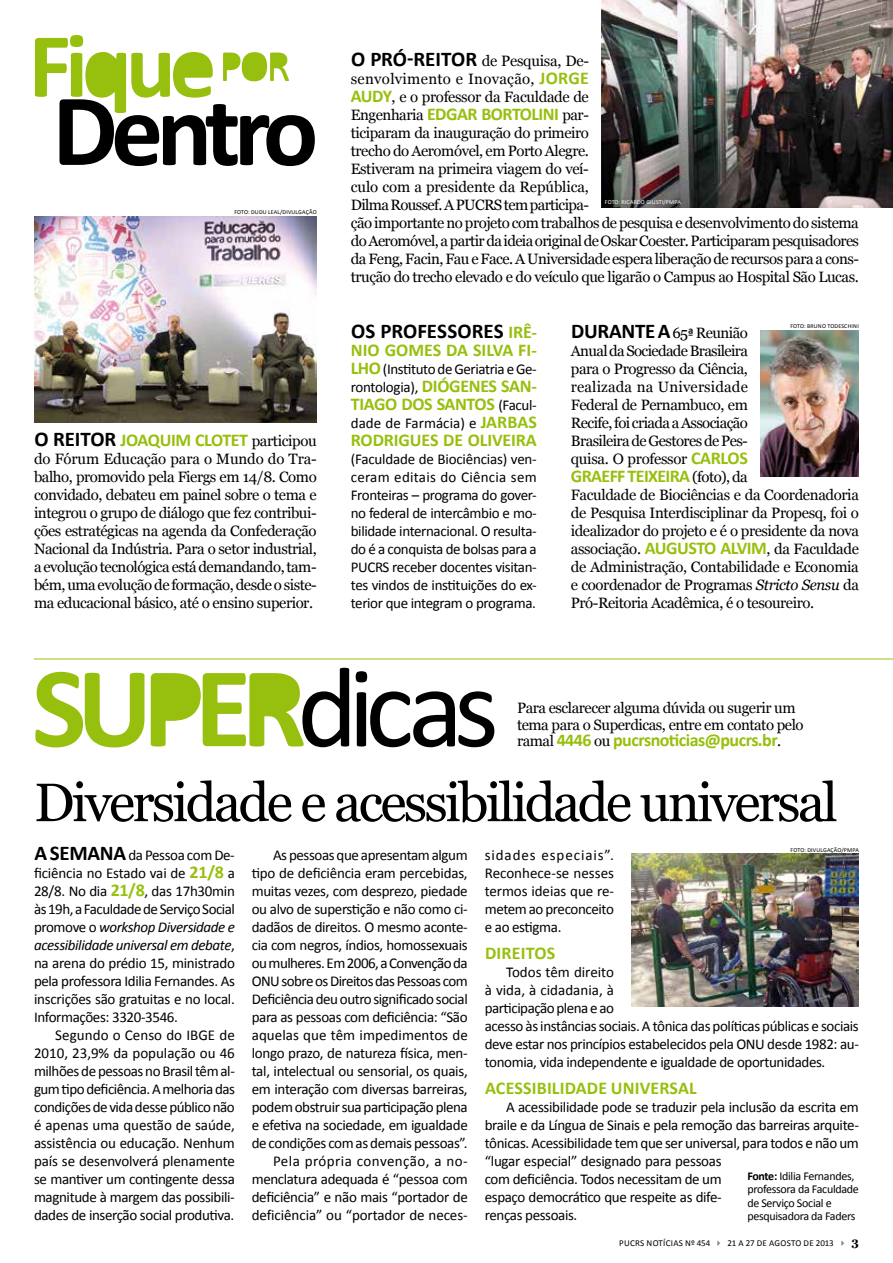
<style>
.page{position:relative;width:893px;height:1263px;background:#fff}
.page>*{position:absolute;margin:0;border:0;box-sizing:border-box;transform-origin:0 0}
.t1{font:54px "Georgia";letter-spacing:-.05em;color:#000}
.t2{font:700 21px "Calibri";letter-spacing:.005em;color:#000}
.t3{font:700 18px "Calibri";letter-spacing:-.02em;color:#97bf0d}
.t4{font:700 18px "Calibri";letter-spacing:.01em;color:#97bf0d}
.t5{font:700 18px "Calibri";color:#97bf0d}
.t6{font:15px/18px "Calibri";letter-spacing:-.025em;color:#000;text-align:justify}
.t7{font:15px/18px "Georgia";letter-spacing:-.03em;color:#000;text-align:justify}
.t8{font:15px "Calibri";letter-spacing:.005em;color:#000}
.t9{font:12px/13.5px "Calibri";letter-spacing:-.025em;color:#000}
.t10{font:9px "Calibri";letter-spacing:.025em;color:#000}
.t11{font:6px "Calibri";letter-spacing:.03em;color:#000}
.t12{font:6px "Calibri";letter-spacing:.03em;color:#fff}
.s1{font-size:21px;color:#000}
.s2{font-family:"Georgia";font-weight:400;font-size:15px;color:#000}
.s3{font-family:"Calibri";font-weight:700;font-size:21px}
.s4{font-family:"Calibri";font-weight:700;font-size:18px;color:#97bf0d}
.s5{font-size:18px;color:#97bf0d}
.s6{font-weight:700;font-size:18px;color:#97bf0d}
.s7{font-weight:400;font-size:15px;color:#000}
.s8{font-family:"Calibri"}
.s9{font-style:italic}
.s10{font-weight:700;font-size:21px}
.s11{color:#878781}
.s12{font-family:"Georgia";font-weight:700;font-size:12px}
.s13{font-weight:700}
</style>
<div class="page">
<hr style="left:34px;top:659px;width:859px;height:1px;background:#97bf0d">
<svg style="left:35px;top:35px;width:280px;height:131px"></svg>
<svg style="left:151px;top:668px;width:343px;height:79px"></svg>
<svg style="left:35px;top:672px;width:109px;height:75px"></svg>
<img style="left:34px;top:216px;width:283px;height:207px">
<img style="left:602px;top:0;width:291px;height:207px">
<img style="left:761px;top:330px;width:98px;height:147px">
<img style="left:631px;top:854px;width:228px;height:153px">
<p class="t11" style="left:234px;top:208px;width:84px">FOTO: DUDU LEAL/DIVULGAÇÃO</p>
<p class="t3" style="left:34px;top:428px;width:284px"><span class="s1">O REITOR</span> JOAQUIM CLOTET <span class="s2">participou</span></p>
<p class="t7" style="left:34px;top:450px;width:284px">do Fórum Educação para o Mundo do Tra&shy;balho, promovido pela Fiergs em 14/8. Como convidado, debateu em painel sobre o tema e integrou o grupo de diálogo que fez contribui&shy;ções estratégicas na agenda da Confederação Nacional da Indústria. Para o setor industrial, a evolução tecnológica está demandando, tam&shy;bém, uma evolução de formação, desde o siste&shy;ma educacional básico, até o ensino superior.</p>
<p class="t7" style="left:351px;top:52px;width:510px;text-align:left"><span class="s3">O PRÓ-REITOR</span> de Pesquisa, De-<br>senvolvimento e Inovação, <span class="s4">JORGE<br>AUDY</span>, e o professor da Faculdade de<br>Engenharia <span class="s4">EDGAR BORTOLINI</span> par-<br>ticiparam da inauguração do primeiro<br>trecho do Aeromóvel, em Porto Alegre.<br>Estiveram na primeira viagem do veí-<br>culo com a presidente da República,<br>Dilma Roussef. A PUCRS tem participa-<br>ção importante no projeto com trabalhos de pesquisa e desenvolvimento do sistema do Aeromóvel, a partir da ideia original de Oskar Coester. Participaram pesquisadores da Feng, Facin, Fau e Face. A Universidade espera liberação de recursos para a cons&shy;trução do trecho elevado e do veículo que ligarão o Campus ao Hospital São Lucas.</p>
<p class="t12" style="left:605px;top:198px;width:78px">FOTO: RICARDO GIUSTI/PMPA</p>
<h2 class="t2" style="left:351px;top:318px;width:187px">OS PROFESSORES <span class="s5">IRÊ-</span></h2>
<p class="t5" style="left:351px;top:338px;width:188px">NIO GOMES DA SILVA FI-</p>
<p class="t6" style="left:351px;top:360px;width:188px"><span class="s6">LHO</span> (Instituto de Geriatria e Ge&shy;rontologia), <span class="s6">DIÓGENES SAN-</span></p>
<p class="t3" style="left:351px;top:392px;width:188px">TIAGO DOS SANTOS <span class="s7">(Facul-</span></p>
<p class="t8" style="left:351px;top:413px;width:188px">dade de Farmácia) e <span class="s6">JARBAS</span></p>
<p class="t3" style="left:351px;top:428px;width:187px">RODRIGUES DE OLIVEIRA</p>
<p class="t6" style="left:351px;top:450px;width:188px">(Faculdade de Biociências) ven&shy;ceram editais do Ciência sem Fronteiras – programa do gover&shy;no federal de intercâmbio e mo&shy;bilidade internacional. O resulta&shy;do é a conquista de bolsas para a PUCRS receber docentes visitan&shy;tes vindos de instituições do ex&shy;terior que integram o programa.</p>
<p class="t11" style="left:790px;top:322px;width:70px">FOTO: BRUNO TODESCHINI</p>
<p class="t7" style="left:571px;top:324px;width:179px"><span class="s3">DURANTE A</span> 65<span class="s8">ª</span> Reunião Anual da Sociedade Brasileira para o Progresso da Ciência, realizada na Universidade Federal de Pernambuco, em Recife, foi criada a Associação Brasileira de Gestores de Pes&shy;quisa. O professor <span class="s4">CARLOS</span></p>
<p class="t3" style="left:571px;top:464px;width:178px">GRAEFF TEIXEIRA <span class="s2">(foto), da</span></p>
<p class="t7" style="left:571px;top:486px;width:290px">Faculdade de Biociências e da Coordenadoria de Pesquisa Interdisciplinar da Propesq, foi o idealizador do projeto e é o presidente da nova associação. <span class="s4">AUGUSTO ALVIM</span>, da Faculdade de Administração, Contabilidade e Economia e coordenador de Programas <span class="s9">Stricto Sensu</span> da Pró-Reitoria Acadêmica, é o tesoureiro.</p>
<p class="t7" style="left:517px;top:700px;width:288px;line-height:16.5px">Para esclarecer alguma dúvida ou sugerir um tema para o Superdicas, entre em contato pelo</p>
<p class="t3" style="left:517px;top:729px;width:266px"><span class="s2">ramal</span> 4446 <span class="s2">ou</span> pucrsnoticias@pucrs.br<span class="s2">.</span></p>
<h1 class="t1" style="left:34px;top:770px;width:805px">Diversidade e acessibilidade universal</h1>
<p class="t6" style="left:34px;top:846px;width:202px"><span class="s10">A SEMANA</span> da Pessoa com De&shy;ficiência no Estado vai de <span class="s6">21/8</span> a 28/8. No dia <span class="s6">21/8</span>, das 17h30min às 19h, a Faculdade de Serviço Social promove o <span class="s9">workshop Diversidade e acessibilidade universal em debate</span>, na arena do prédio 15, ministrado pela professora Idilia Fernandes. As inscrições são gratuitas e no local.<br>Informações: 3320-3546.</p>
<p class="t6" style="left:34px;top:1026px;width:202px;text-indent:21px">Segundo o Censo do IBGE de 2010, 23,9% da população ou 46 milhões de pessoas no Brasil têm al&shy;gum tipo deficiência. A melhoria das condições de vida desse público não é apenas uma questão de saúde, assistência ou educação. Nenhum país se desenvolverá plenamente se mantiver um contingente dessa magnitude à margem das possibili&shy;dades de inserção social produtiva.</p>
<p class="t6" style="left:252px;top:846px;width:218px;text-align:right">As pessoas que apresentam algum tipo de deficiência eram percebidas, muitas vezes, com desprezo, piedade ou alvo de superstição e não como ci&shy;dadãos de direitos. O mesmo aconte&shy;cia com negros, índios, homossexuais ou mulheres. Em 2006, a Convenção da ONU sobre os Direitos das Pessoas com Deficiência deu outro significado social para as pessoas com deficiência: “São aquelas que têm impedimentos de longo prazo, de natureza física, men&shy;tal, intelectual ou sensorial, os quais, em interação com diversas barreiras, podem obstruir sua participação plena e efetiva na sociedade, em igualdade de condições com as demais pessoas”.<br>Pela própria convenção, a no&shy;menclatura adequada é “pessoa com deficiência” e não mais “portador de deficiência” ou “portador de neces-</p>
<p class="t11" style="left:790px;top:846px;width:70px">FOTO: DIVULGAÇÃO/PMPA</p>
<p class="t6" style="left:485px;top:846px;width:131px">sidades especiais”.<br>Reconhece-se nesses termos ideias que re&shy;metem ao preconceito e ao estigma.</p>
<p class="t4" style="left:485px;top:942px;width:72px">DIREITOS</p>
<p class="t6" style="left:485px;top:963px;width:376px;text-align:left;text-indent:21px">Todos têm direito<br>à vida, à cidadania, à<br>participação plena e ao<br>acesso às instâncias sociais. A tônica das políticas públicas e sociais deve estar nos princípios estabelecidos pela ONU desde 1982: au&shy;tonomia, vida independente e igualdade de oportunidades.</p>
<p class="t4" style="left:485px;top:1077px;width:213px">ACESSIBILIDADE UNIVERSAL</p>
<p class="t6" style="left:485px;top:1098px;width:376px;text-align:left;text-indent:21px">A acessibilidade pode se traduzir pela inclusão da escrita em braile e da Língua de Sinais e pela remoção das barreiras arquite&shy;tônicas. Acessibilidade tem que ser universal, para todos e não um “lugar especial” designado para pessoas<br>com deficiência. Todos necessitam de um<br>espaço democrático que respeite as dife-<br>renças pessoais.</p>
<p class="t10" style="left:619px;top:1237px;width:241px">PUCRS NOTÍCIAS Nº 454 <span class="s11">✔</span> 21 A 27 DE AGOSTO DE 2013 <span class="s11">✔</span> <span class="s12">3</span></p>
<p class="t9" style="left:747px;top:1169px;width:113px"><span class="s13">Fonte:</span> Idilia Fernandes, professora da Faculdade de Serviço Social e pesquisadora da Faders</p>
</div>
